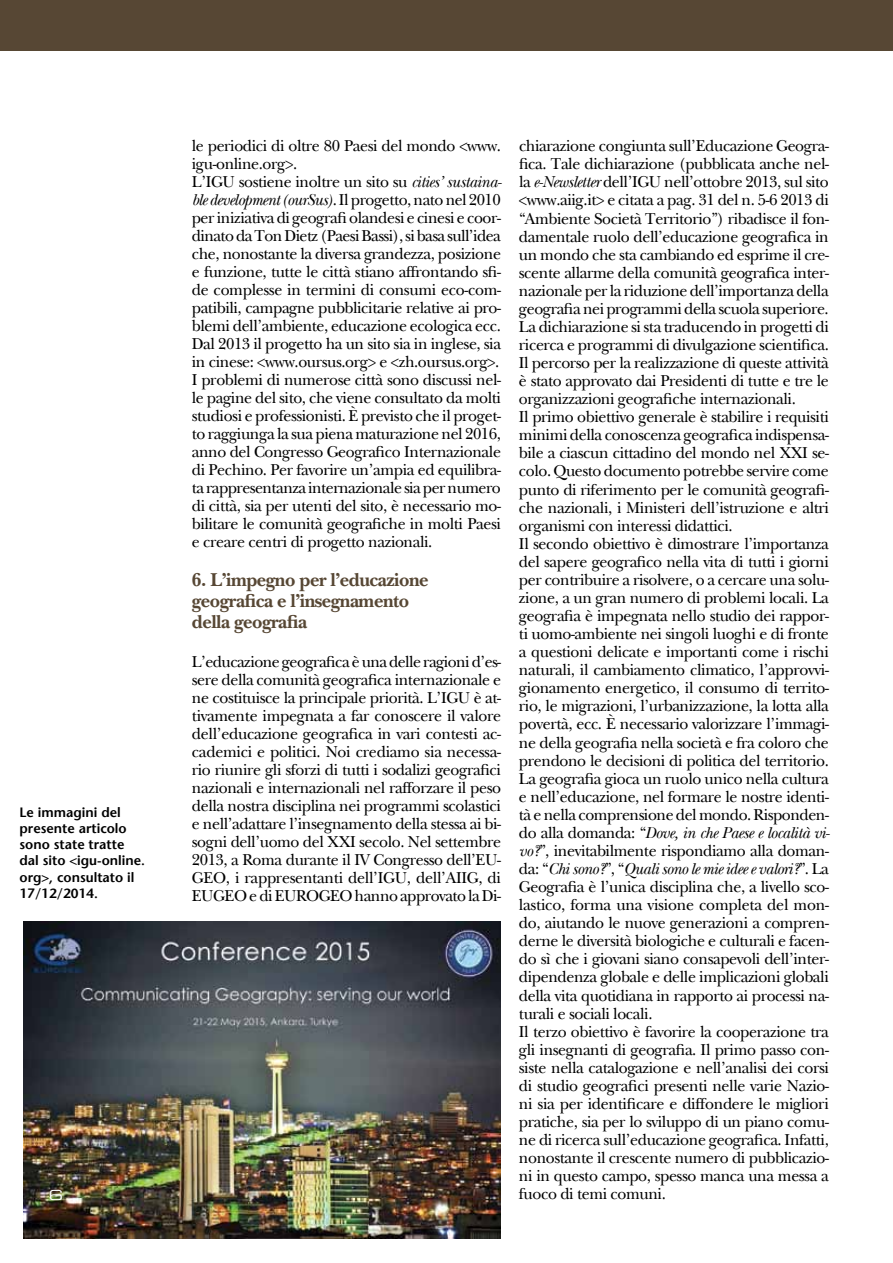
<style>
.page{position:relative;width:893px;height:1263px;background:#fff}
.page>*{position:absolute;margin:0;border:0;box-sizing:border-box;transform-origin:0 0}
.t1{font:700 19.5px/21px "New Baskerville";letter-spacing:-.025em;color:#574734}
.t2{font:16.5px/18px "New Baskerville";letter-spacing:-.025em;color:#000}
.t3{font:600 13.5px/16.2px "Stone Sans";color:#000}
.t4{font:13.5px "Eurostile Extended Two";color:#fff;scale:1.11 1}
.s1{font-style:italic}
</style>
<div class="page">
<div style="left:0;top:0;width:893px;height:51px;background:#574734"></div>
<img style="left:23px;top:921px;width:477px;height:317px">
<p class="t3" style="left:20px;top:804px;width:127px">Le immagini del presente articolo sono state tratte dal sito &lt;igu-online. org&gt;, consultato il<br>17/12/2014.</p>
<p class="t4" style="left:49px;top:1185px;width:15px">6</p>
<p class="t2" style="left:192px;top:137px;width:312px">le periodici di oltre 80 Paesi del mondo &lt;www. igu-online.org&gt;.<br>L’IGU sostiene inoltre un sito su <span class="s1">cities’ sustaina&shy;ble development (ourSus)</span>. Il progetto, nato nel 2010 per iniziativa di geografi olandesi e cinesi e coor&shy;dinato da Ton Dietz (Paesi Bassi), si basa sull’idea che, nonostante la diversa grandezza, posizione e funzione, tutte le città stiano affrontando sfi&shy;de complesse in termini di consumi eco-com&shy;patibili, campagne pubblicitarie relative ai pro&shy;blemi dell’ambiente, educazione ecologica ecc.<br>Dal 2013 il progetto ha un sito sia in inglese, sia in cinese: &lt;www.oursus.org&gt; e &lt;zh.oursus.org&gt;.<br>I problemi di numerose città sono discussi nel&shy;le pagine del sito, che viene consultato da molti studiosi e professionisti. È previsto che il proget&shy;to raggiunga la sua piena maturazione nel 2016, anno del Congresso Geografico Internazionale di Pechino. Per favorire un’ampia ed equilibra&shy;ta rappresentanza internazionale sia per numero di città, sia per utenti del sito, è necessario mo&shy;bilitare le comunità geografiche in molti Paesi e creare centri di progetto nazionali.</p>
<p class="t1" style="left:192px;top:569px;width:238px">6. L’impegno per l’educazione geografica e l’insegnamento della geografia</p>
<p class="t2" style="left:192px;top:653px;width:311px;text-align:justify">L’educazione geografica è una delle ragioni d’es&shy;sere della comunità geografica internazionale e ne costituisce la principale priorità. L’IGU è at&shy;tivamente impegnata a far conoscere il valore dell’educazione geografica in vari contesti ac&shy;cademici e politici. Noi crediamo sia necessa&shy;rio riunire gli sforzi di tutti i sodalizi geografici nazionali e internazionali nel rafforzare il peso della nostra disciplina nei programmi scolastici e nell’adattare l’insegnamento della stessa ai bi&shy;sogni dell’uomo del XXI secolo. Nel settembre 2013, a Roma durante il IV Congresso dell’EU-GEO , i rappresentanti dell’IGU, dell’AIIG, di EUGEO e di EURO GEO hanno approvato la Di-</p>
<p class="t2" style="left:519px;top:137px;width:312px">chiarazione congiunta sull’Educazione Geogra&shy;fica. Tale dichiarazione (pubblicata anche nel&shy;la <span class="s1">e-Newsletter</span> dell’IGU nell’ottobre 2013, sul sito &lt;www.aiig.it&gt; e citata a pag. 31 del n. 5-6 2013 di “Ambiente Società Territorio”) ribadisce il fon&shy;damentale ruolo dell’educazione geografica in un mondo che sta cambiando ed esprime il cre&shy;scente allarme della comunità geografica inter&shy;nazionale per la riduzione dell’importanza della geografia nei programmi della scuola superiore.<br>La dichiarazione si sta traducendo in progetti di ricerca e programmi di divulgazione scientifica.<br>Il percorso per la realizzazione di queste attività è stato approvato dai Presidenti di tutte e tre le organizzazioni geografiche internazionali.<br>Il primo obiettivo generale è stabilire i requisiti minimi della conoscenza geografica indispensa&shy;bile a ciascun cittadino del mondo nel XXI se&shy;colo. Questo documento potrebbe servire come punto di riferimento per le comunità geografi&shy;che nazionali, i Ministeri dell’istruzione e altri organismi con interessi didattici.<br>Il secondo obiettivo è dimostrare l’importanza del sapere geografico nella vita di tutti i giorni per contribuire a risolvere, o a cercare una solu&shy;zione, a un gran numero di problemi locali. La geografia è impegnata nello studio dei rappor&shy;ti uomo-ambiente nei singoli luoghi e di fronte a questioni delicate e importanti come i rischi naturali, il cambiamento climatico, l’approvvi&shy;gionamento energetico, il consumo di territo&shy;rio, le migrazioni, l’urbanizzazione, la lotta alla povertà, ecc. È necessario valorizzare l’immagi&shy;ne della geografia nella società e fra coloro che prendono le decisioni di politica del territorio.<br>La geografia gioca un ruolo unico nella cultura e nell’educazione, nel formare le nostre identi&shy;tà e nella comprensione del mondo. Risponden&shy;do alla domanda: “<span class="s1">Dove, in che Paese e località vi&shy;vo?</span>”, inevitabilmente rispondiamo alla doman&shy;da: “<span class="s1">Chi sono?</span>”, “<span class="s1">Quali sono le mie idee e valori?</span>”. La Geografia è l’unica disciplina che, a livello sco&shy;lastico, forma una visione completa del mon&shy;do, aiutando le nuove generazioni a compren&shy;derne le diversità biologiche e culturali e facen&shy;do sì che i giovani siano consapevoli dell’inter&shy;dipendenza globale e delle implicazioni globali della vita quotidiana in rapporto ai processi na&shy;turali e sociali locali.<br>Il terzo obiettivo è favorire la cooperazione tra gli insegnanti di geografia. Il primo passo con&shy;siste nella catalogazione e nell’analisi dei corsi di studio geografici presenti nelle varie Nazio&shy;ni sia per identificare e diffondere le migliori pratiche, sia per lo sviluppo di un piano comu&shy;ne di ricerca sull’educazione geografica. Infatti, nonostante il crescente numero di pubblicazio&shy;ni in questo campo, spesso manca una messa a fuoco di temi comuni.</p>
</div>
